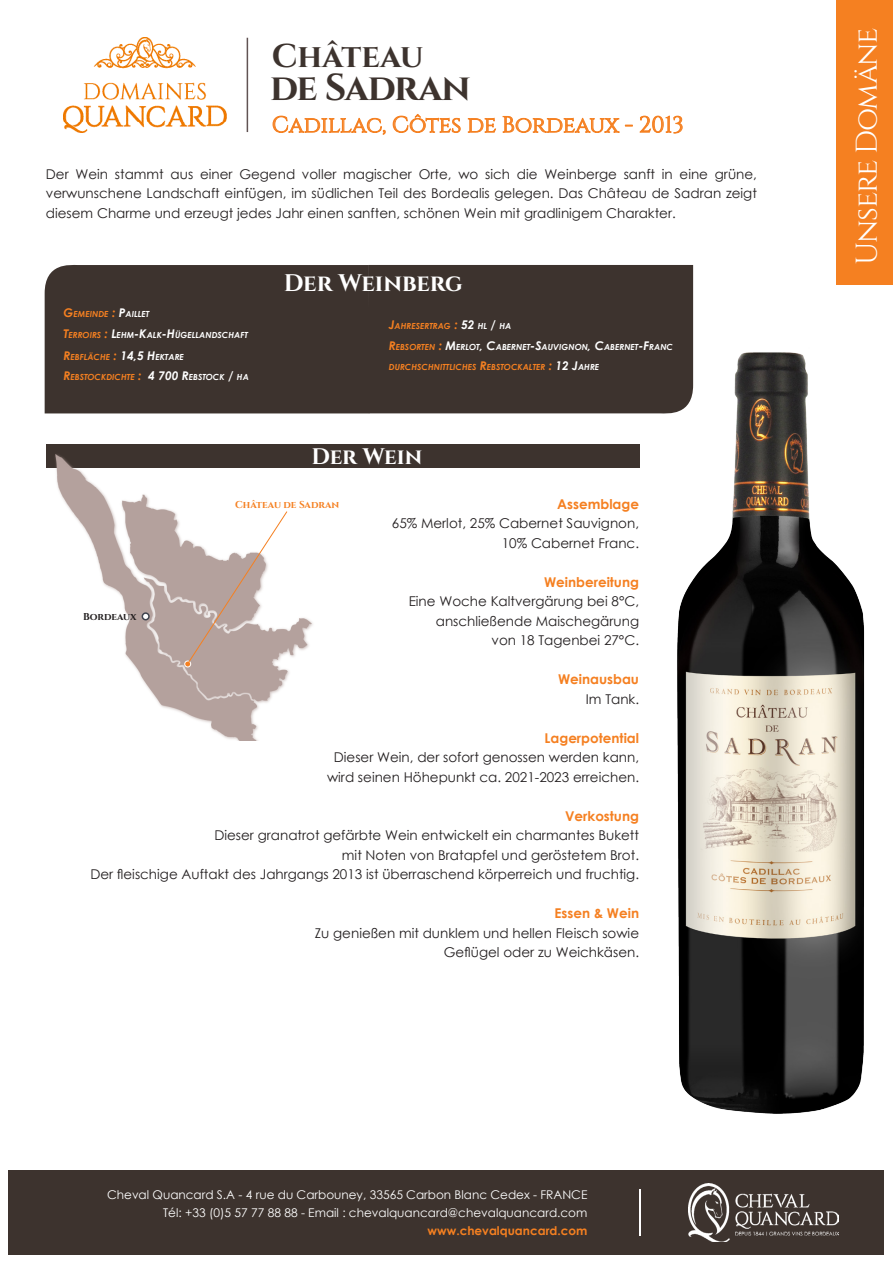
<style>
.page{position:relative;width:893px;height:1263px;background:#fff}
.page>*{position:absolute;margin:0;border:0;box-sizing:border-box;transform-origin:0 0}
.t1{font:700 37.5px "Cinzel";letter-spacing:-.035em;color:#3d332e}
.t2{font:700 33px "Cinzel";color:#3d332e}
.t3{font:30px "Cinzel";letter-spacing:-.04em;color:#fff}
.t4{font:700 24px "Cinzel";letter-spacing:-.005em;color:#fff}
.t5{font:22.5px "Cinzel";color:#f58021}
.t6{font:700 22.5px "Cinzel";letter-spacing:-.005em;color:#fff}
.t7{font:13.5px/19.5px "Century Gothic";color:#231f20;text-align:justify}
.t8{font:700 13.5px "Century Gothic";color:#f58021}
.t9{font:12px "Century Gothic";color:#fff}
.t10{font:700 12px "Century Gothic";color:#f58021}
.t11{font:700 10.05px "Cinzel";color:#f58021}
.t12{font:700 10.05px "Cinzel";color:#231f20}
.t13{font:italic 700 8.4px "Century Gothic";color:#f58021}
.t14{font:italic 700 8.4px "Century Gothic";color:#fff}
.s1{font-size:12px}
.s2{font-size:12px;color:#fff}
.s3{color:#fff}
.s4{font-size:12px;color:#f58021}
.s5{color:#f58021}
</style>
<div class="page">
<div style="left:9px;top:1170px;width:875px;height:84px;background:#3d332e"></div>
<img style="left:64px;top:38px;width:163px;height:95px">
<hr style="left:247px;top:38px;width:1px;height:94px;background:#615353">
<svg style="left:272px;top:115px;width:114px;height:20px"></svg>
<svg style="left:392px;top:114px;width:69px;height:19px"></svg>
<svg style="left:467px;top:117px;width:29px;height:16px"></svg>
<svg style="left:502px;top:116px;width:131px;height:17px"></svg>
<svg style="left:639px;top:115px;width:44px;height:19px"></svg>
<div style="left:837px;top:0;width:56px;height:285px;background:#f58021"></div>
<div style="left:46px;top:444px;width:593px;height:24px;background:#3d332e"></div>
<div style="left:368px;top:265px;width:325px;height:149px;background:#3d332e"></div>
<div style="left:45px;top:265px;width:324px;height:148px;background:#3d332e"></div>
<img style="left:55px;top:454px;width:258px;height:286px">
<div style="left:142px;top:613px;width:7px;height:7px;background:#fff;border-radius:50%"></div>
<div style="left:142px;top:612px;width:8px;height:8px;border:2px solid #40444e;border-radius:50%"></div>
<div style="left:184px;top:661px;width:7px;height:6px;border:1px solid #fff;border-radius:50%"></div>
<svg style="left:185px;top:510px;width:103px;height:157px"></svg>
<img style="left:671px;top:337px;width:194px;height:777px">
<img style="left:689px;top:1183px;width:149px;height:58px">
<hr style="left:639px;top:1189px;width:1px;height:46px;background:#fff">
<p class="t2" style="left:272px;top:36px;width:153px">Château</p>
<p class="t1" style="left:270px;top:64px;width:202px">de Sadran</p>
<p class="t5" style="left:272px;top:112px;width:413px">Cadillac, Côtes de Bordeaux - 2013</p>
<p class="t7" style="left:46px;top:164px;width:712px">Der Wein stammt aus einer Gegend voller magischer Orte, wo sich die Weinberge sanft in eine grüne, verwunschene Landschaft einfügen, im südlichen Teil des Bordealis gelegen. Das Château de Sadran zeigt diesem Charme und erzeugt jedes Jahr einen sanften, schönen Wein mit gradlinigem Charakter.</p>
<p class="t13" style="left:63px;top:308px;width:87px"><span class="s1">G</span>EMEINDE <span class="s1">:</span> <span class="s2">P</span><span class="s3">AILLET</span></p>
<p class="t13" style="left:63px;top:350px;width:122px"><span class="s1">R</span>EBFLÄCHE <span class="s1">:</span> <span class="s2">14,5 H</span><span class="s3">EKTARE</span></p>
<p class="t13" style="left:63px;top:370px;width:187px"><span class="s1">R</span>EBSTOCKDICHTE <span class="s1">:</span> <span class="s2">4 700 R</span><span class="s3">EBSTOCK</span> <span class="s2">/</span> <span class="s3">HA</span></p>
<p class="t14" style="left:63px;top:329px;width:186px"><span class="s4">T</span><span class="s5">ERROIRS</span> <span class="s4">:</span> <span class="s1">L</span>EHM<span class="s1">-K</span>ALK<span class="s1">-H</span>ÜGELLANDSCHAFT</p>
<p class="t4" style="left:284px;top:268px;width:181px">Der Weinberg</p>
<p class="t13" style="left:389px;top:319px;width:124px"><span class="s1">J</span>AHRESERTRAG <span class="s1">:</span> <span class="s2">52</span> <span class="s3">HL</span> <span class="s2">/</span> <span class="s3">HA</span></p>
<p class="t14" style="left:389px;top:340px;width:286px"><span class="s4">R</span><span class="s5">EBSORTEN</span> <span class="s4">:</span> <span class="s1">M</span>ERLOT<span class="s1">, C</span>ABERNET<span class="s1">-S</span>AUVIGNON<span class="s1">, C</span>ABERNET<span class="s1">-F</span>RANC</p>
<p class="t13" style="left:389px;top:361px;width:212px">DURCHSCHNITTLICHES <span class="s1">R</span>EBSTOCKALTER <span class="s1">:</span> <span class="s2">12 J</span><span class="s3">AHRE</span></p>
<p class="t6" style="left:311px;top:443px;width:112px">Der Wein</p>
<p class="t8" style="left:557px;top:493px;width:83px">Assemblage</p>
<p class="t7" style="left:392px;top:513px;width:249px">65% Merlot, 25% Cabernet Sauvignon,</p>
<p class="t7" style="left:502px;top:533px;width:139px">10% Cabernet Franc.</p>
<p class="t8" style="left:544px;top:571px;width:97px">Weinbereitung</p>
<p class="t7" style="left:409px;top:591px;width:232px">Eine Woche Kaltvergärung bei 8°C,</p>
<p class="t7" style="left:436px;top:611px;width:205px">anschließende Maischegärung</p>
<p class="t7" style="left:491px;top:630px;width:149px">von 18 Tagenbei 27°C.</p>
<p class="t8" style="left:558px;top:669px;width:82px">Weinausbau</p>
<p class="t7" style="left:586px;top:689px;width:55px">Im Tank.</p>
<p class="t8" style="left:545px;top:727px;width:96px">Lagerpotential</p>
<p class="t7" style="left:334px;top:747px;width:307px">Dieser Wein, der sofort genossen werden kann,</p>
<p class="t7" style="left:327px;top:767px;width:314px">wird seinen Höhepunkt ca. 2021-2023 erreichen.</p>
<p class="t8" style="left:565px;top:805px;width:75px">Verkostung</p>
<p class="t7" style="left:214px;top:825px;width:426px">Dieser granatrot gefärbte Wein entwickelt ein charmantes Bukett</p>
<p class="t7" style="left:342px;top:845px;width:299px">mit Noten von Bratapfel und geröstetem Brot.</p>
<p class="t7" style="left:90px;top:864px;width:550px">Der fleischige Auftakt des Jahrgangs 2013 ist überraschend körperreich und fruchtig.</p>
<p class="t8" style="left:555px;top:903px;width:86px">Essen &amp; Wein</p>
<p class="t7" style="left:315px;top:923px;width:326px">Zu genießen mit dunklem und hellen Fleisch sowie</p>
<p class="t7" style="left:444px;top:942px;width:197px">Geflügel oder zu Weichkäsen.</p>
<p class="t11" style="left:235px;top:498px;width:106px">Château de Sadran</p>
<p class="t12" style="left:83px;top:610px;width:55px">Bordeaux</p>
<p class="t9" style="left:107px;top:1187px;width:482px">Cheval Quancard S.A - 4 rue du Carbouney, 33565 Carbon Blanc Cedex - FRANCE</p>
<p class="t9" style="left:163px;top:1205px;width:426px">Tél: +33 (0)5 57 77 88 88 - Email : chevalquancard@chevalquancard.com</p>
<p class="t10" style="left:428px;top:1222px;width:161px">www.chevalquancard.com</p>
<p class="t3" style="left:849px;top:265px;width:239px;rotate:-90deg">Unsere Domäne</p>
</div>
